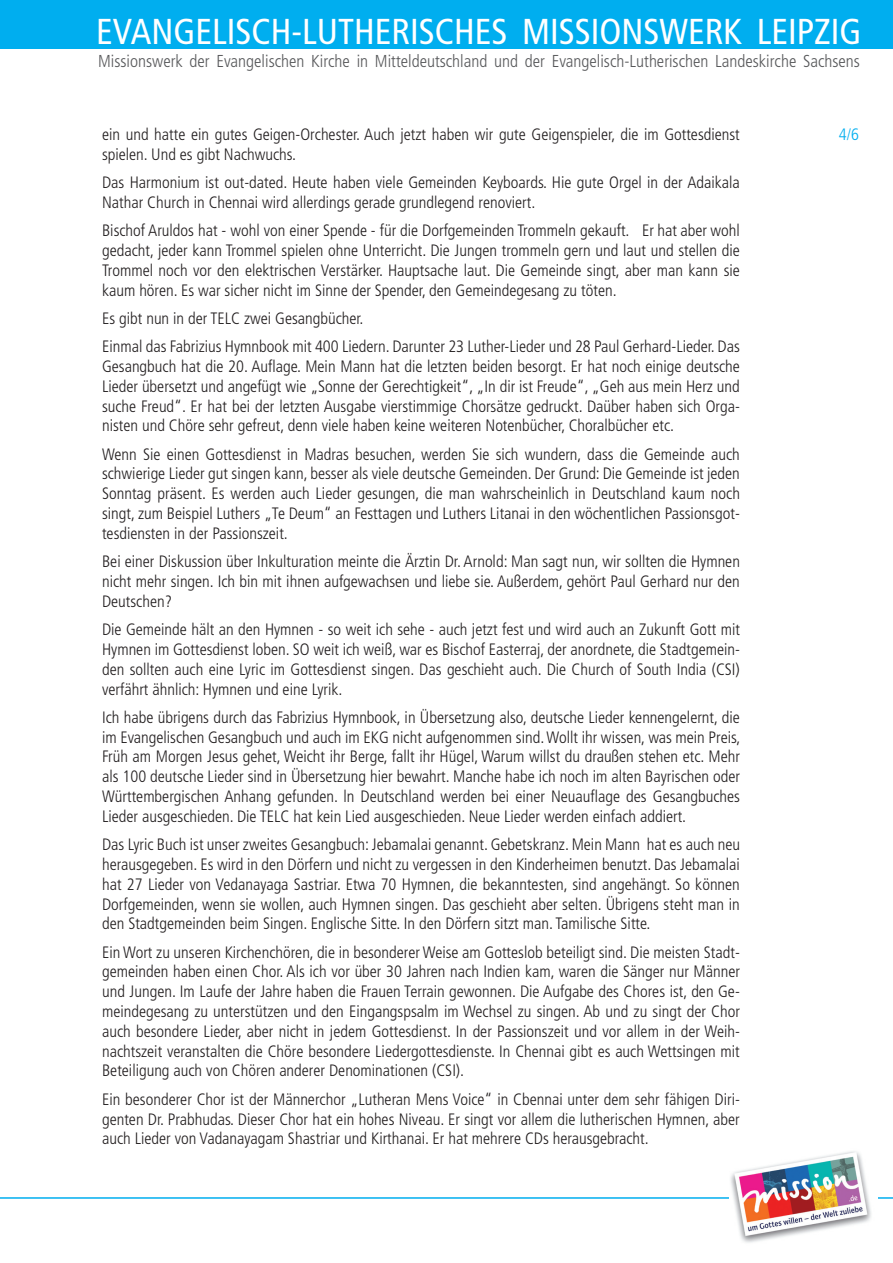
<style>
.page{position:relative;width:893px;height:1263px;background:#fff}
.page>*{position:absolute;margin:0;border:0;box-sizing:border-box;transform-origin:0 0}
.t1{font:condensed 36px "Frutiger";color:#fff}
.t2{font:300 condensed 17.25px "Frutiger";color:#57585a}
.t3{font:300 condensed 16.5px/19.8px "Frutiger";color:#231f20;text-align:justify}
.t4{font:300 condensed 16.5px "Frutiger";color:#00aeef}
</style>
<div class="page">
<div style="left:0;top:0;width:893px;height:49px;background:#00aeef"></div>
<hr style="left:0;top:1197px;width:893px;height:2px;background:#00aeef">
<img style="left:730px;top:1151px;width:148px;height:92px">
<h1 class="t1" style="left:96px;top:10px;width:767px">EVANGELISCH-LUTHERISCHES MISSIONSWERK LEIPZIG</h1>
<p class="t2" style="left:98px;top:51px;width:763px">Missionswerk der Evangelischen Kirche in Mitteldeutschland und der Evangelisch-Lutherischen Landeskirche Sachsens</p>
<p class="t3" style="left:102px;top:125px;width:639px">ein und hatte ein gutes Geigen-Orchester. Auch jetzt haben wir gute Geigenspieler, die im Gottesdienst spielen. Und es gibt Nachwuchs.</p>
<p class="t3" style="left:102px;top:173px;width:639px">Das Harmonium ist out-dated. Heute haben viele Gemeinden Keyboards. Hie gute Orgel in der Adaikala<br>Nathar Church in Chennai wird allerdings gerade grundlegend renoviert.</p>
<p class="t3" style="left:102px;top:221px;width:639px">Bischof Aruldos hat - wohl von einer Spende - für die Dorfgemeinden Trommeln gekauft. Er hat aber wohl gedacht, jeder kann Trommel spielen ohne Unterricht. Die Jungen trommeln gern und laut und stellen die Trommel noch vor den elektrischen Verstärker. Hauptsache laut. Die Gemeinde singt, aber man kann sie kaum hören. Es war sicher nicht im Sinne der Spender, den Gemeindegesang zu töten.</p>
<p class="t3" style="left:102px;top:304px;width:639px;line-height:28.3px">Es gibt nun in der TELC zwei Gesangbücher.<br>Einmal das Fabrizius Hymnbook mit 400 Liedern. Darunter 23 Luther-Lieder und 28 Paul Gerhard-Lieder. Das</p>
<p class="t3" style="left:102px;top:357px;width:639px">Gesangbuch hat die 20. Auflage. Mein Mann hat die letzten beiden besorgt. Er hat noch einige deutsche Lieder übersetzt und angefügt wie „Sonne der Gerechtigkeit“, „In dir ist Freude“, „Geh aus mein Herz und suche Freud“. Er hat bei der letzten Ausgabe vierstimmige Chorsätze gedruckt. Daüber haben sich Orga&shy;nisten und Chöre sehr gefreut, denn viele haben keine weiteren Notenbücher, Choralbücher etc.</p>
<p class="t3" style="left:102px;top:444px;width:639px">Wenn Sie einen Gottesdienst in Madras besuchen, werden Sie sich wundern, dass die Gemeinde auch schwierige Lieder gut singen kann, besser als viele deutsche Gemeinden. Der Grund: Die Gemeinde ist jeden Sonntag präsent. Es werden auch Lieder gesungen, die man wahrscheinlich in Deutschland kaum noch singt, zum Beispiel Luthers „Te Deum“ an Festtagen und Luthers Litanai in den wöchentlichen Passionsgot&shy;tesdiensten in der Passionszeit.</p>
<p class="t3" style="left:102px;top:552px;width:639px">Bei einer Diskussion über Inkulturation meinte die Ärztin Dr. Arnold: Man sagt nun, wir sollten die Hymnen nicht mehr singen. Ich bin mit ihnen aufgewachsen und liebe sie. Außerdem, gehört Paul Gerhard nur den Deutschen?</p>
<p class="t3" style="left:102px;top:620px;width:639px">Die Gemeinde hält an den Hymnen - so weit ich sehe - auch jetzt fest und wird auch an Zukunft Gott mit Hymnen im Gottesdienst loben. SO weit ich weiß, war es Bischof Easterraj, der anordnete, die Stadtgemein&shy;den sollten auch eine Lyric im Gottesdienst singen. Das geschieht auch. Die Church of South India (CSI) verfährt ähnlich: Hymnen und eine Lyrik.</p>
<p class="t3" style="left:102px;top:707px;width:640px">Ich habe übrigens durch das Fabrizius Hymnbook, in Übersetzung also, deutsche Lieder kennengelernt, die im Evangelischen Gesangbuch und auch im EKG nicht aufgenommen sind. Wollt ihr wissen, was mein Preis, Früh am Morgen Jesus gehet, Weicht ihr Berge, fallt ihr Hügel, Warum willst du draußen stehen etc. Mehr als 100 deutsche Lieder sind in Übersetzung hier bewahrt. Manche habe ich noch im alten Bayrischen oder Württembergischen Anhang gefunden. ln Deutschland werden bei einer Neuauflage des Gesangbuches Lieder ausgeschieden. Die TELC hat kein Lied ausgeschieden. Neue Lieder werden einfach addiert.</p>
<p class="t3" style="left:102px;top:835px;width:639px">Das Lyric Buch ist unser zweites Gesangbuch: Jebamalai genannt. Gebetskranz. Mein Mann hat es auch neu herausgegeben. Es wird in den Dörfern und nicht zu vergessen in den Kinderheimen benutzt. Das Jebamalai hat 27 Lieder von Vedanayaga Sastriar. Etwa 70 Hymnen, die bekanntesten, sind angehängt. So können Dorfgemeinden, wenn sie wollen, auch Hymnen singen. Das geschieht aber selten. Übrigens steht man in den Stadtgemeinden beim Singen. Englische Sitte. In den Dörfern sitzt man. Tamilische Sitte.</p>
<p class="t3" style="left:102px;top:942px;width:639px">Ein Wort zu unseren Kirchenchören, die in besonderer Weise am Gotteslob beteiligt sind. Die meisten Stadt&shy;gemeinden haben einen Chor. Als ich vor über 30 Jahren nach Indien kam, waren die Sänger nur Männer und Jungen. Im Laufe der Jahre haben die Frauen Terrain gewonnen. Die Aufgabe des Chores ist, den Ge&shy;meindegesang zu unterstützen und den Eingangspsalm im Wechsel zu singen. Ab und zu singt der Chor auch besondere Lieder, aber nicht in jedem Gottesdienst. In der Passionszeit und vor allem in der Weih&shy;nachtszeit veranstalten die Chöre besondere Liedergottesdienste. In Chennai gibt es auch Wettsingen mit Beteiligung auch von Chören anderer Denominationen (CSI).</p>
<p class="t3" style="left:102px;top:1089px;width:639px">Ein besonderer Chor ist der Männerchor „Lutheran Mens Voice“ in Cbennai unter dem sehr fähigen Diri&shy;genten Dr. Prabhudas. Dieser Chor hat ein hohes Niveau. Er singt vor allem die lutherischen Hymnen, aber auch Lieder von Vadanayagam Shastriar und Kirthanai. Er hat mehrere CDs herausgebracht.</p>
<p class="t4" style="left:839px;top:125px;width:22px">4/6</p>
</div>
